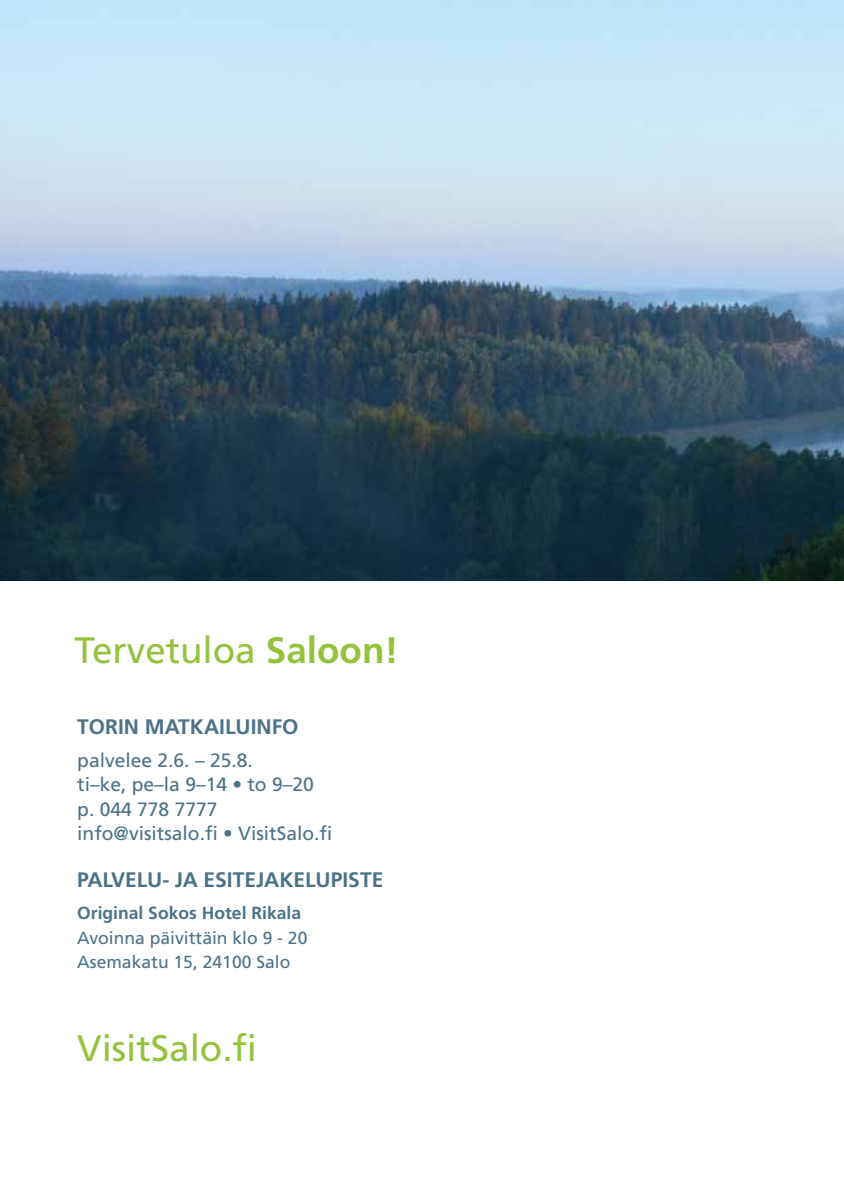
<style>
.page{position:relative;width:844px;height:1191px;background:#fff}
.page>*{position:absolute;margin:0;border:0;box-sizing:border-box;transform-origin:0 0}
.t1{font:36.75px "Frutiger LT Std";color:#94c23d}
.t2{font:700 21px "Frutiger LT Std";color:#4b7288}
.t3{font:19.25px/24.5px "Frutiger LT Std";color:#4b7288}
.t4{font:17.5px/24.5px "Frutiger LT Std";color:#4b7288}
.t5{font:700 17.5px "Frutiger LT Std";color:#4b7288}
.s1{font-weight:700}
</style>
<div class="page">
<img style="left:0;top:0;width:843px;height:581px">
<h1 class="t1" style="left:74px;top:628px;width:326px">Tervetuloa <span class="s1">Saloon!</span></h1>
<p class="t2" style="left:77px;top:714px;width:223px">TORIN MATKAILUINFO</p>
<p class="t3" style="left:77px;top:748px;width:257px">palvelee 2.6. – 25.8.<br>ti–ke, pe–la 9–14 • to 9–20 p. 044 778 7777 info@visitsalo.fi • VisitSalo.fi</p>
<p class="t2" style="left:77px;top:867px;width:307px">PALVELU- JA ESITEJAKELUPISTE</p>
<p class="t5" style="left:77px;top:902px;width:225px">Original Sokos Hotel Rikala</p>
<p class="t4" style="left:77px;top:925px;width:232px">Avoinna päivittäin klo 9 - 20<br>Asemakatu 15, 24100 Salo</p>
<h1 class="t1" style="left:77px;top:1026px;width:181px">VisitSalo.fi</h1>
</div>
